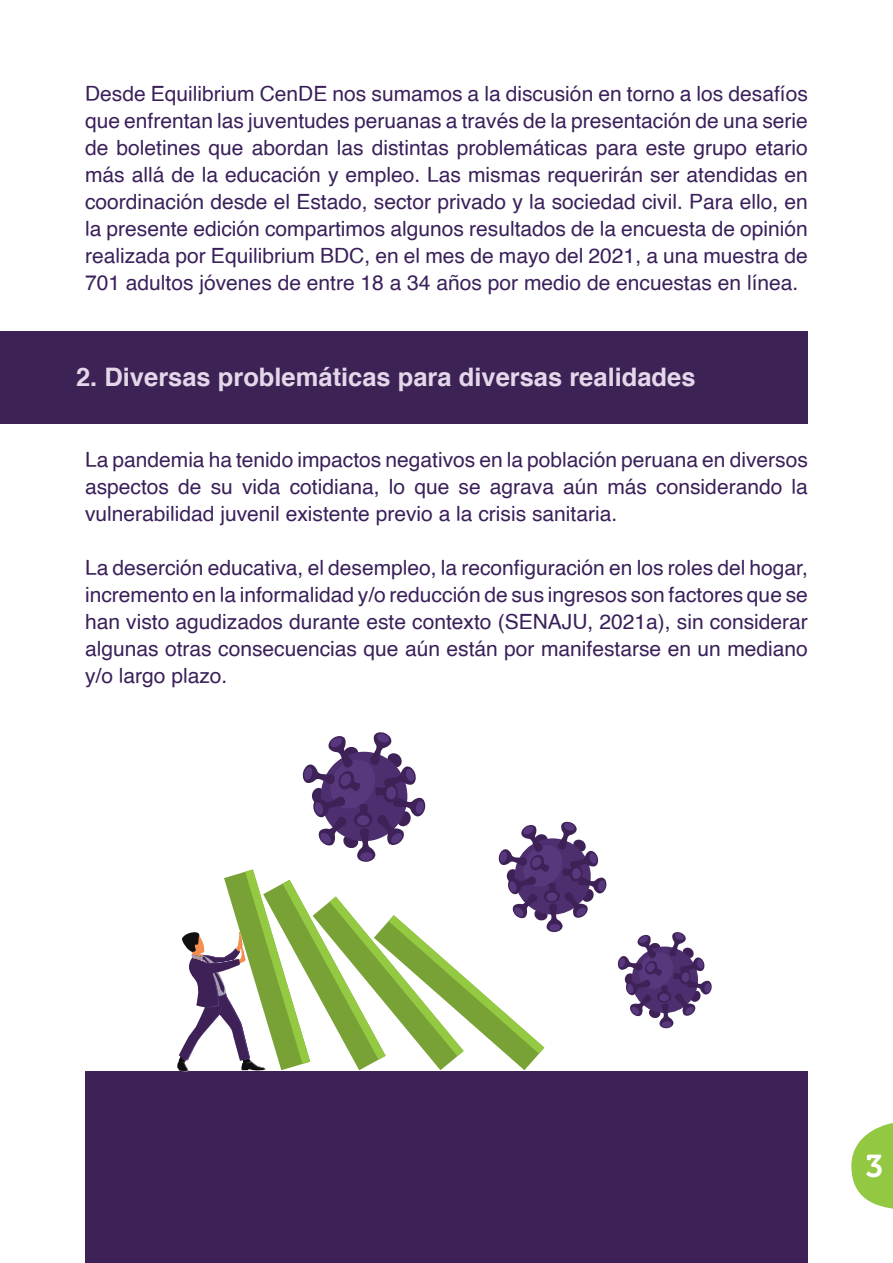
<style>
.page{position:relative;width:893px;height:1263px;background:#fff}
.page>*{position:absolute;margin:0;border:0;box-sizing:border-box;transform-origin:0 0}
.t1{font:31.5px "Museo 700";color:#fff}
.t2{font:700 25.5px "Helvetica";color:#e3d7e9}
.t3{font:21px/27px "Helvetica";color:#3a205a;text-align:justify}
</style>
<div class="page">
<svg style="left:851px;top:1123px;width:42px;height:86px"></svg>
<div style="left:0;top:331px;width:808px;height:93px;background:#3d2256"></div>
<svg style="left:617px;top:932px;width:95px;height:96px"></svg>
<div style="left:679px;top:970px;width:12px;height:14px;background:#3d2157;border-radius:50%"></div>
<div style="left:682px;top:972px;width:8px;height:10px;background:#57387d;border-radius:50%"></div>
<div style="left:85px;top:1071px;width:723px;height:192px;background:#3d2157"></div>
<svg style="left:177px;top:732px;width:430px;height:340px"></svg>
<p class="t3" style="left:85px;top:81px;width:724px">Desde Equilibrium CenDE nos sumamos a la discusión en torno a los desafíos que enfrentan las juventudes peruanas a través de la presentación de una serie de boletines que abordan las distintas problemáticas para este grupo etario más allá de la educación y empleo. Las mismas requerirán ser atendidas en coordinación desde el Estado, sector privado y la sociedad civil. Para ello, en la presente edición compartimos algunos resultados de la encuesta de opinión realizada por Equilibrium BDC, en el mes de mayo del 2021, a una muestra de 701 adultos jóvenes de entre 18 a 34 años por medio de encuestas en línea.</p>
<p class="t2" style="left:76px;top:356px;width:621px">2. Diversas problemáticas para diversas realidades</p>
<p class="t3" style="left:85px;top:446px;width:724px">La pandemia ha tenido impactos negativos en la población peruana en diversos aspectos de su vida cotidiana, lo que se agrava aún más considerando la vulnerabilidad juvenil existente previo a la crisis sanitaria.</p>
<p class="t3" style="left:85px;top:554px;width:724px">La deserción educativa, el desempleo, la reconfiguración en los roles del hogar, incremento en la informalidad y/o reducción de sus ingresos son factores que se han visto agudizados durante este contexto (SENAJU, 2021a), sin considerar algunas otras consecuencias que aún están por manifestarse en un mediano y/o largo plazo.</p>
<h1 class="t1" style="left:865px;top:1149px;width:19px">3</h1>
</div>
